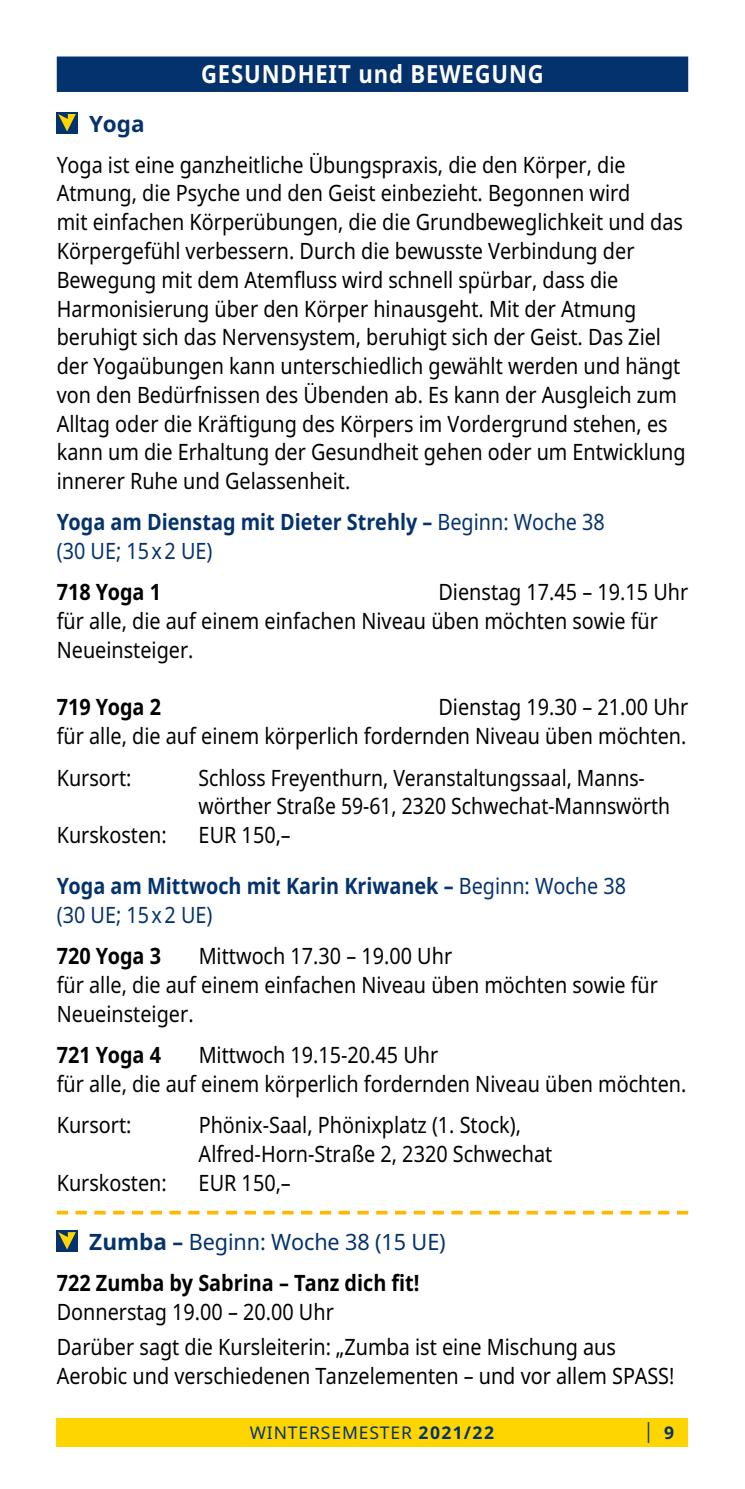
<style>
.page{position:relative;width:745px;height:1489px;background:#fff}
.page>*{position:absolute;margin:0;border:0;box-sizing:border-box;transform-origin:0 0}
.t1{font:700 25px "Noto Sans";letter-spacing:.04em;color:#fff;scale:.88 1}
.t2{font:22.5px/28.8px "Noto Sans";color:#000;scale:.88 1}
.t3{font:700 22.5px/28.8px "Noto Sans";color:#03326c;scale:.88 1}
.t4{font:700 22.5px/41.2px "Noto Sans";color:#000;scale:.88 1}
.t5{font:22.5px/28.8px "Noto Sans";color:#000;scale:.86 1}
.t6{font:700 22.5px "Noto Sans";color:#03326c}
.t7{font:21px "Noto Sans";color:#03326c;scale:.83 1}
.t8{font:17.5px "Noto Sans";letter-spacing:.05em;color:#03326c}
.s1{font-weight:400}
.s2{color:#03326c}
.s3{font-weight:400;color:#03326c}
.s4{font-weight:700}
.s5{font-weight:700;font-size:17.5px}
</style>
<div class="page">
<div style="left:57px;top:1417px;width:630px;height:29px;background:#ffd500"></div>
<div style="left:57px;top:56px;width:630px;height:36px;background:#03326c"></div>
<svg style="left:57px;top:1210px;width:630px;height:4px"></svg>
<div style="left:57px;top:112px;width:21px;height:21px;background:#03326c"></div>
<svg style="left:58px;top:114px;width:18px;height:17px"></svg>
<div style="left:57px;top:1230px;width:21px;height:21px;background:#03326c"></div>
<svg style="left:58px;top:1232px;width:18px;height:17px"></svg>
<p class="t1" style="left:201px;top:56px;width:391px">GESUNDHEIT und BEWEGUNG</p>
<p class="t6" style="left:89px;top:108px;width:57px">Yoga</p>
<p class="t2" style="left:57px;top:149px;width:715px">Yoga ist eine ganzheitliche Übungspraxis, die den Körper, die Atmung, die Psyche und den Geist einbezieht. Begonnen wird<br>mit einfachen Körperübungen, die die Grundbeweglichkeit und das Körpergefühl verbessern. Durch die bewusste Verbindung der Bewegung mit dem Atemfluss wird schnell spürbar, dass die Harmonisierung über den Körper hinausgeht. Mit der Atmung beruhigt sich das Nervensystem, beruhigt sich der Geist. Das Ziel der Yogaübungen kann unterschiedlich gewählt werden und hängt von den Bedürfnissen des Übenden ab. Es kann der Ausgleich zum Alltag oder die Kräftigung des Körpers im Vordergrund stehen, es kann um die Erhaltung der Gesundheit gehen oder um Entwicklung innerer Ruhe und Gelassenheit.</p>
<p class="t3" style="left:57px;top:507px;width:624px">Yoga am Dienstag mit Dieter Strehly – <span class="s1">Beginn: Woche 38 (30 UE; 15x2 UE)</span></p>
<p class="t4" style="left:57px;top:571px;width:120px">718 Yoga 1</p>
<p class="t2" style="left:57px;top:577px;width:718px;text-indent:381px">Dienstag 17.45 – 19.15 Uhr für alle, die auf einem einfachen Niveau üben möchten sowie für<br>Neueinsteiger.</p>
<p class="t4" style="left:57px;top:686px;width:120px">719 Yoga 2</p>
<p class="t2" style="left:57px;top:692px;width:718px;text-align:right">Dienstag 19.30 – 21.00 Uhr<br>für alle, die auf einem körperlich fordernden Niveau üben möchten.</p>
<p class="t2" style="left:57px;top:762px;width:86px">Kursort:</p>
<p class="t5" style="left:198px;top:762px;width:549px">Schloss Freyenthurn, Veranstaltungssaal, Manns&shy;wörther Straße 59-61, 2320 Schwechat-Mannswörth</p>
<p class="t2" style="left:57px;top:819px;width:126px">Kurskosten:</p>
<p class="t2" style="left:198px;top:819px;width:106px">EUR 150,–</p>
<p class="t3" style="left:57px;top:871px;width:648px">Yoga am Mittwoch mit Karin Kriwanek – <span class="s1">Beginn: Woche 38 (30 UE; 15x2 UE)</span></p>
<p class="t4" style="left:57px;top:934px;width:120px">720 Yoga 3</p>
<p class="t2" style="left:57px;top:941px;width:684px;text-indent:142px">Mittwoch 17.30 – 19.00 Uhr<br>für alle, die auf einem einfachen Niveau üben möchten sowie für<br>Neueinsteiger.</p>
<p class="t4" style="left:57px;top:1033px;width:120px">721 Yoga 4</p>
<p class="t2" style="left:57px;top:1039px;width:716px;text-indent:142px">Mittwoch 19.15-20.45 Uhr<br>für alle, die auf einem körperlich fordernden Niveau üben möchten.</p>
<p class="t2" style="left:57px;top:1109px;width:86px">Kursort:</p>
<p class="t2" style="left:198px;top:1109px;width:403px">Phönix-Saal, Phönixplatz (1. Stock),<br>Alfred-Horn-Straße 2, 2320 Schwechat</p>
<p class="t2" style="left:57px;top:1167px;width:126px">Kurskosten:</p>
<p class="t2" style="left:198px;top:1167px;width:106px">EUR 150,–</p>
<p class="t4" style="left:57px;top:1219px;width:443px;text-indent:33px"><span class="s2">Zumba –</span> <span class="s3">Beginn: Woche 38 (15 UE)<br></span>722 Zumba by Sabrina – Tanz dich fit!</p>
<p class="t2" style="left:57px;top:1292px;width:636px;line-height:35.8px">Donnerstag 19.00 – 20.00 Uhr<br>Darüber sagt die Kursleiterin: „Zumba ist eine Mischung aus</p>
<p class="t2" style="left:57px;top:1360px;width:703px">Aerobic und verschiedenen Tanzelementen – und vor allem SPASS!</p>
<p class="t8" style="left:250px;top:1420px;width:246px">WINTERSEMESTER <span class="s4">2021/22</span></p>
<p class="t7" style="left:643px;top:1415px;width:38px">| <span class="s5">9</span></p>
</div>
